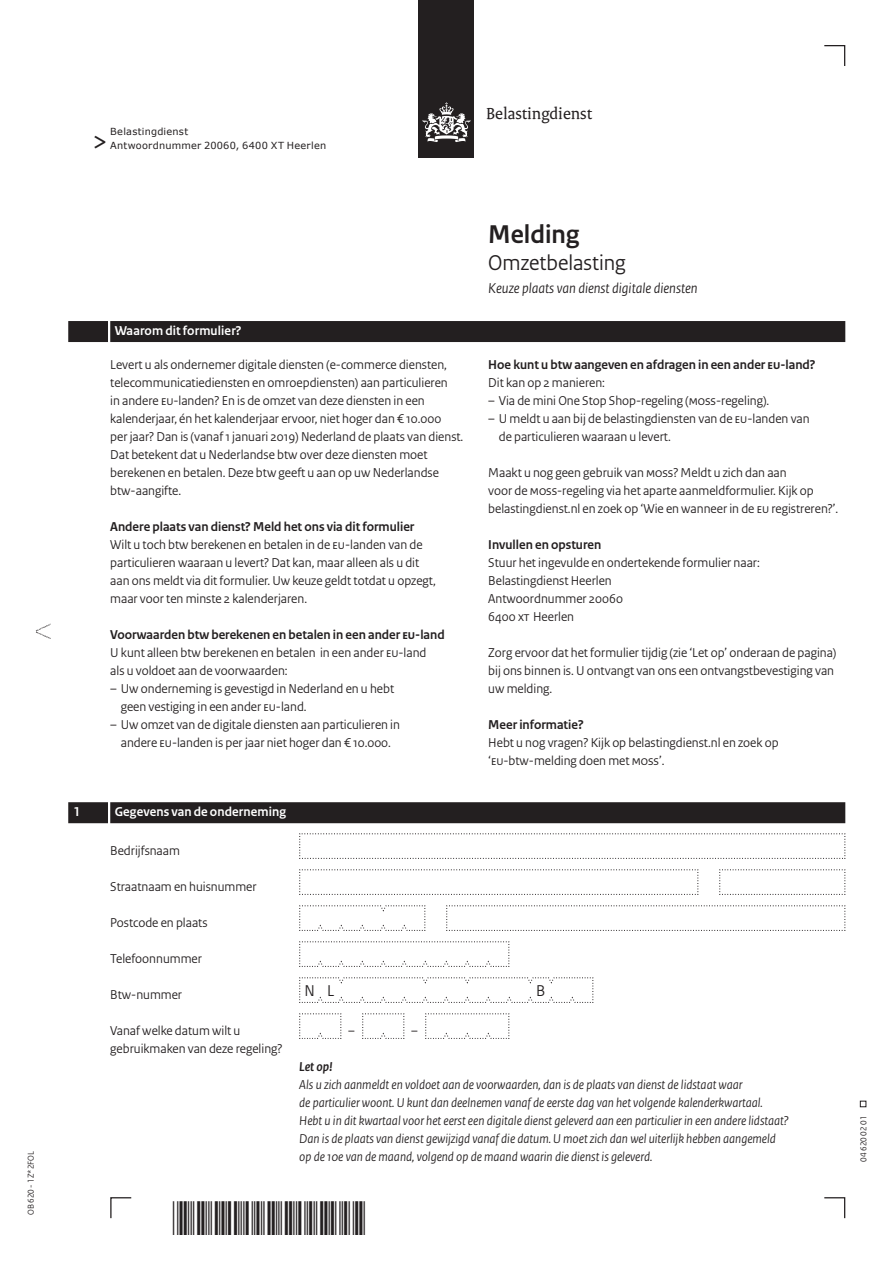
<style>
.page{position:relative;width:893px;height:1263px;background:#fff}
.page>*{position:absolute;margin:0;border:0;box-sizing:border-box;transform-origin:0 0}
.t1{font:30px "Rijksoverheid Sans Heading";color:#231f20}
.t2{font:700 27px "Rijksoverheid Sans Heading";color:#231f20}
.t3{font:22.5px "Rijksoverheid Sans Heading";color:#231f20}
.t4{font:17.25px "Rijksoverheid Serif";color:#231f20}
.t5{font:16.5px "Rijksoverheid Sans Heading";color:#231f20}
.t6{font:italic 15px "Rijksoverheid Sans Heading";color:#231f20}
.t7{font:13.5px/18px "Rijksoverheid Sans Heading";color:#231f20}
.t8{font:italic 13.5px/18px "Rijksoverheid Sans Heading";color:#231f20}
.t9{font:700 13.5px "Rijksoverheid Sans Heading";color:#231f20}
.t10{font:700 13.5px "Rijksoverheid Sans Heading";letter-spacing:.01em;color:#fff}
.t11{font:italic 700 13.5px "Rijksoverheid Sans Heading";color:#231f20}
.t12{font:9.75px/13.5px "Verdana";letter-spacing:.025em;color:#231f20}
.t13{font:9px "Rijksoverheid Sans Heading";color:#231f20}
</style>
<div class="page">
<svg style="left:824px;top:1197px;width:22px;height:22px"></svg>
<svg style="left:110px;top:1197px;width:22px;height:22px"></svg>
<svg style="left:824px;top:45px;width:22px;height:21px"></svg>
<svg style="left:860px;top:1101px;width:6px;height:6px"></svg>
<div style="left:419px;top:0;width:55px;height:158px;background:#231f20"></div>
<svg style="left:423px;top:102px;width:47px;height:40px"></svg>
<svg style="left:36px;top:624px;width:15px;height:15px"></svg>
<div style="left:110px;top:321px;width:735px;height:21px;background:#231f20"></div>
<div style="left:68px;top:321px;width:40px;height:21px;background:#231f20"></div>
<div style="left:110px;top:802px;width:735px;height:21px;background:#231f20"></div>
<div style="left:68px;top:802px;width:40px;height:21px;background:#231f20"></div>
<svg style="left:299px;top:833px;width:547px;height:26px"></svg>
<svg style="left:299px;top:869px;width:400px;height:26px"></svg>
<svg style="left:719px;top:869px;width:127px;height:26px"></svg>
<svg style="left:299px;top:905px;width:127px;height:26px"></svg>
<svg style="left:446px;top:905px;width:400px;height:26px"></svg>
<svg style="left:299px;top:941px;width:211px;height:26px"></svg>
<svg style="left:299px;top:977px;width:295px;height:26px"></svg>
<svg style="left:299px;top:1013px;width:43px;height:26px"></svg>
<svg style="left:362px;top:1013px;width:43px;height:26px"></svg>
<svg style="left:425px;top:1013px;width:85px;height:26px"></svg>
<p class="t13" style="left:26px;top:1215px;width:66px;rotate:-90deg">OB 620 - 1Z*2FOL</p>
<h1 class="t1" style="left:92px;top:124px;width:17px">&gt;</h1>
<p class="t12" style="left:110px;top:125px;width:218px">Belastingdienst<br>Antwoordnummer 20060, 6400 XT Heerlen</p>
<p class="t4" style="left:486px;top:103px;width:107px">Belastingdienst</p>
<p class="t10" style="left:115px;top:323px;width:128px">Waarom dit formulier?</p>
<p class="t7" style="left:110px;top:356px;width:355px">Levert u als ondernemer digitale diensten (e-commerce diensten, telecommunicatiediensten en omroepdiensten) aan particulieren<br>in andere EU-landen? En is de omzet van deze diensten in een kalenderjaar, én het kalenderjaar ervoor, niet hoger dan € 10.000<br>per jaar? Dan is (vanaf 1 januari 2019) Nederland de plaats van dienst.<br>Dat betekent dat u Nederlandse btw over deze diensten moet berekenen en betalen. Deze btw geeft u aan op uw Nederlandse btw‑aangifte.</p>
<p class="t9" style="left:110px;top:519px;width:306px">Andere plaats van dienst? Meld het ons via dit formulier</p>
<p class="t7" style="left:110px;top:536px;width:327px">Wilt u toch btw berekenen en betalen in de EU-landen van de particulieren waaraan u levert? Dat kan, maar alleen als u dit aan ons meldt via dit formulier. Uw keuze geldt totdat u opzegt, maar voor ten minste 2 kalenderjaren.</p>
<p class="t9" style="left:110px;top:627px;width:336px">Voorwaarden btw berekenen en betalen in een ander EU-land</p>
<p class="t7" style="left:110px;top:644px;width:318px">U kunt alleen btw berekenen en betalen in een ander EU-land als u voldoet aan de voorwaarden:</p>
<p class="t7" style="left:121px;top:680px;width:275px;text-indent:-11px">– Uw onderneming is gevestigd in Nederland en u hebt geen vestiging in een ander EU-land.</p>
<p class="t7" style="left:110px;top:716px;width:291px;text-align:center">– Uw omzet van de digitale diensten aan particulieren in andere EU-landen is per jaar niet hoger dan € 10.000.</p>
<h2 class="t2" style="left:488px;top:219px;width:92px">Melding</h2>
<h3 class="t3" style="left:488px;top:250px;width:139px">Omzetbelasting</h3>
<p class="t6" style="left:488px;top:279px;width:211px">Keuze plaats van dienst digitale diensten</p>
<p class="t9" style="left:488px;top:357px;width:329px">Hoe kunt u btw aangeven en afdragen in een ander EU-land?</p>
<p class="t7" style="left:488px;top:374px;width:118px">Dit kan op 2 manieren:</p>
<p class="t7" style="left:488px;top:392px;width:283px">– Via de mini One Stop Shop-regeling (MOSS-regeling).</p>
<p class="t7" style="left:499px;top:410px;width:312px;text-indent:-11px">– U meldt u aan bij de belastingdiensten van de EU-landen van de particulieren waaraan u levert.</p>
<p class="t7" style="left:488px;top:464px;width:352px">Maakt u nog geen gebruik van MOSS? Meldt u zich dan aan<br>voor de MOSS-regeling via het aparte aanmeldformulier. Kijk op belastingdienst.nl en zoek op ‘Wie en wanneer in de EU registreren?’.</p>
<p class="t9" style="left:488px;top:537px;width:115px">Invullen en opsturen</p>
<p class="t7" style="left:488px;top:554px;width:273px">Stuur het ingevulde en ondertekende formulier naar:<br>Belastingdienst Heerlen<br>Antwoordnummer 20060<br>6400 XT Heerlen</p>
<p class="t7" style="left:488px;top:644px;width:350px">Zorg ervoor dat het formulier tijdig (zie ‘Let op’ onderaan de pagina) bij ons binnen is. U ontvangt van ons een ontvangstbevestiging van uw melding.</p>
<p class="t9" style="left:488px;top:717px;width:97px">Meer informatie?</p>
<p class="t7" style="left:488px;top:734px;width:292px">Hebt u nog vragen? Kijk op belastingdienst.nl en zoek op ‘EU-btw‑melding doen met MOSS’.</p>
<p class="t10" style="left:74px;top:804px;width:8px">1</p>
<p class="t10" style="left:115px;top:804px;width:173px">Gegevens van de onderneming</p>
<p class="t7" style="left:110px;top:842px;width:71px">Bedrijfsnaam</p>
<p class="t7" style="left:110px;top:878px;width:148px">Straatnaam en huisnummer</p>
<p class="t7" style="left:110px;top:914px;width:99px">Postcode en plaats</p>
<p class="t7" style="left:110px;top:950px;width:93px">Telefoonnummer</p>
<p class="t7" style="left:110px;top:986px;width:73px">Btw-nummer</p>
<p class="t5" style="left:305px;top:981px;width:31px">N L</p>
<p class="t5" style="left:536px;top:981px;width:11px">B</p>
<p class="t7" style="left:110px;top:1022px;width:132px">Vanaf welke datum wilt u</p>
<p class="t7" style="left:348px;top:1022px;width:8px">–</p>
<p class="t7" style="left:411px;top:1022px;width:8px">–</p>
<p class="t7" style="left:110px;top:1040px;width:174px">gebruikmaken van deze regeling?</p>
<p class="t11" style="left:299px;top:1059px;width:35px">Let op!</p>
<p class="t8" style="left:299px;top:1076px;width:491px">Als u zich aanmeldt en voldoet aan de voorwaarden, dan is de plaats van dienst de lidstaat waar<br>de particulier woont. U kunt dan deelnemen vanaf de eerste dag van het volgende kalenderkwartaal.<br>Hebt u in dit kwartaal voor het eerst een digitale dienst geleverd aan een particulier in een andere lidstaat?<br>Dan is de plaats van dienst gewijzigd vanaf die datum. U moet zich dan wel uiterlijk hebben aangemeld op de 10e van de maand, volgend op de maand waarin die dienst is geleverd.</p>
<p class="t13" style="left:858px;top:1161px;width:47px;rotate:-90deg">04 620 02 01</p>
</div>
